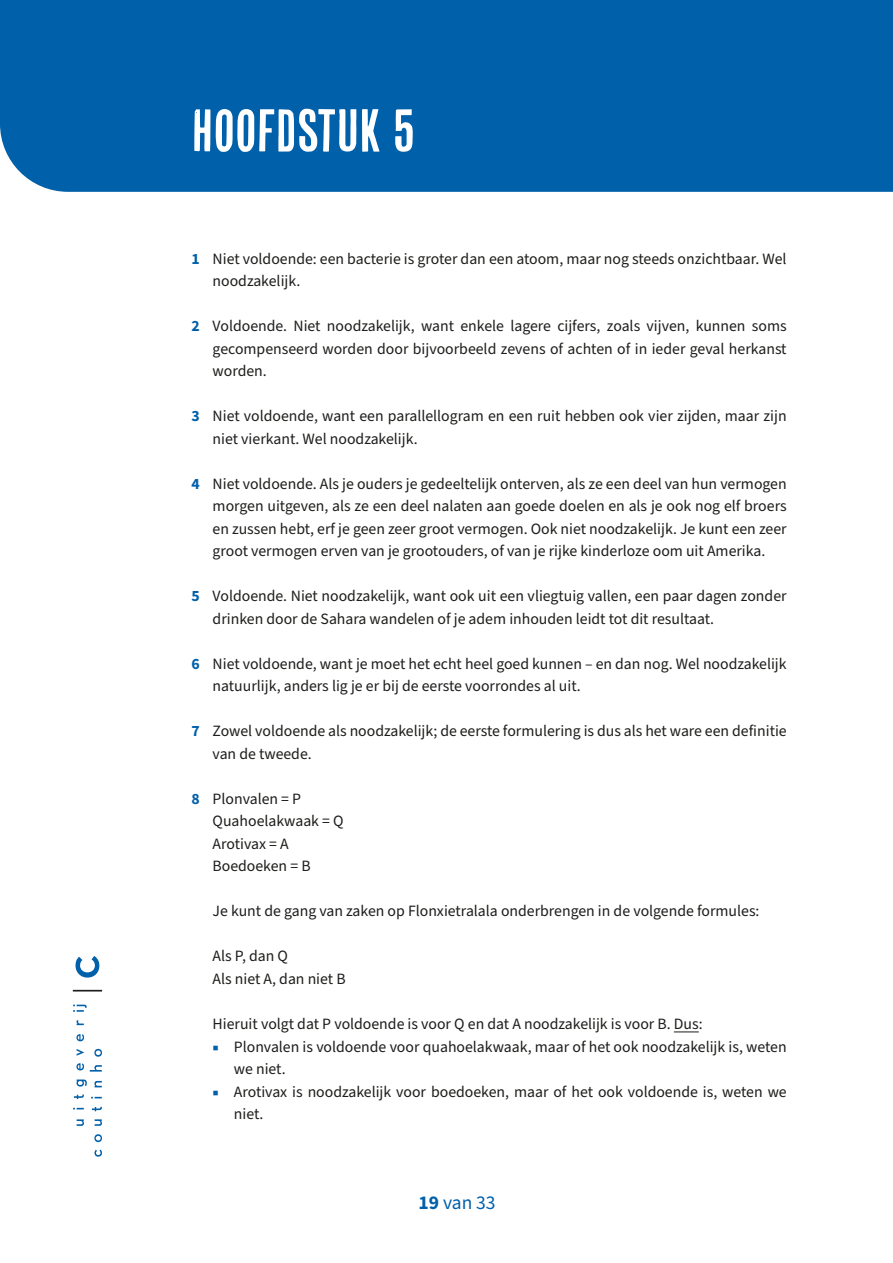
<style>
.page{position:relative;width:893px;height:1263px;background:#fff}
.page>*{position:absolute;margin:0;border:0;box-sizing:border-box;transform-origin:0 0}
.t1{font:60px "Cheap Pine Sans";color:#fff}
.t2{font:19.5px "Source Sans Pro";color:#0060aa}
.t3{font:15.75px/22.5px "Source Sans Pro";color:#1d1d1b}
.s1{font-weight:700;color:#0060aa}
.s2{font-family:"Minion Pro";font-weight:500;color:#0060aa}
.s3{font-weight:700}
</style>
<div class="page">
<svg style="left:77px;top:1119px;width:7px;height:7px"></svg>
<svg style="left:74px;top:1094px;width:10px;height:5px"></svg>
<svg style="left:77px;top:1079px;width:10px;height:7px"></svg>
<svg style="left:76px;top:1063px;width:8px;height:7px"></svg>
<svg style="left:77px;top:1049px;width:7px;height:7px"></svg>
<svg style="left:76px;top:1034px;width:8px;height:7px"></svg>
<svg style="left:77px;top:1020px;width:7px;height:5px"></svg>
<svg style="left:73px;top:1005px;width:14px;height:7px"></svg>
<svg style="left:95px;top:1149px;width:7px;height:8px"></svg>
<svg style="left:94px;top:1134px;width:8px;height:8px"></svg>
<svg style="left:95px;top:1119px;width:7px;height:7px"></svg>
<svg style="left:92px;top:1107px;width:10px;height:4px"></svg>
<svg style="left:94px;top:1081px;width:8px;height:6px"></svg>
<svg style="left:90px;top:1065px;width:12px;height:6px"></svg>
<svg style="left:94px;top:1049px;width:8px;height:8px"></svg>
<svg style="left:73px;top:990px;width:29px;height:1px"></svg>
<svg style="left:76px;top:956px;width:23px;height:21px"></svg>
<div style="left:0;top:0;width:893px;height:192px;background:#0060aa"></div>
<svg style="left:674px;top:1032px;width:25px;height:1px"></svg>
<h1 class="t1" style="left:191px;top:98px;width:226px">HOOFDSTUK 5</h1>
<p class="t3" style="left:213px;top:248px;width:575px;text-indent:-21px"><span class="s1">1</span> Niet voldoende: een bacterie is groter dan een atoom, maar nog steeds onzichtbaar. Wel noodzakelijk.</p>
<p class="t3" style="left:213px;top:315px;width:576px;text-align:justify;text-indent:-21px"><span class="s1">2</span> Voldoende. Niet noodzakelijk, want enkele lagere cijfers, zoals vijven, kunnen soms gecompenseerd worden door bijvoorbeeld zevens of achten of in ieder geval herkanst worden.</p>
<p class="t3" style="left:213px;top:405px;width:575px;text-indent:-21px"><span class="s1">3</span> Niet voldoende, want een parallellogram en een ruit hebben ook vier zijden, maar zijn niet vierkant. Wel noodzakelijk.</p>
<p class="t3" style="left:213px;top:473px;width:576px;text-align:justify;text-indent:-21px"><span class="s1">4</span> Niet voldoende. Als je ouders je gedeeltelijk onterven, als ze een deel van hun vermogen morgen uitgeven, als ze een deel nalaten aan goede doelen en als je ook nog elf broers en zussen hebt, erf je geen zeer groot vermogen. Ook niet noodzakelijk. Je kunt een zeer groot vermogen erven van je grootouders, of van je rijke kinderloze oom uit Amerika.</p>
<p class="t3" style="left:213px;top:585px;width:575px;text-indent:-21px"><span class="s1">5</span> Voldoende. Niet noodzakelijk, want ook uit een vliegtuig vallen, een paar dagen zonder drinken door de Sahara wandelen of je adem inhouden leidt tot dit resultaat.</p>
<p class="t3" style="left:213px;top:653px;width:575px;text-indent:-21px"><span class="s1">6</span> Niet voldoende, want je moet het echt heel goed kunnen – en dan nog. Wel noodzakelijk natuurlijk, anders lig je er bij de eerste voorrondes al uit.</p>
<p class="t3" style="left:213px;top:720px;width:576px;text-indent:-21px"><span class="s1">7</span> Zowel voldoende als noodzakelijk; de eerste formulering is dus als het ware een definitie van de tweede.</p>
<p class="t3" style="left:213px;top:788px;width:133px;text-indent:-21px"><span class="s1">8</span> Plonvalen = P<br>Quahoelakwaak = Q<br>Arotivax = A<br>Boedoeken = B</p>
<p class="t3" style="left:213px;top:900px;width:548px">Je kunt de gang van zaken op Flonxietralala onderbrengen in de volgende formules:</p>
<p class="t3" style="left:213px;top:945px;width:134px">Als P, dan Q<br>Als niet A, dan niet B</p>
<p class="t3" style="left:213px;top:1013px;width:492px">Hieruit volgt dat P voldoende is voor Q en dat A noodzakelijk is voor B. Dus:</p>
<p class="t3" style="left:234px;top:1035px;width:554px;text-indent:-21px"><span class="s2">■</span> Plonvalen is voldoende voor quahoelakwaak, maar of het ook noodzakelijk is, weten we niet.</p>
<p class="t3" style="left:234px;top:1080px;width:554px;text-indent:-21px"><span class="s2">■</span> Arotivax is noodzakelijk voor boedoeken, maar of het ook voldoende is, weten we niet.</p>
<p class="t2" style="left:419px;top:1189px;width:79px"><span class="s3">19</span> van 33</p>
</div>
